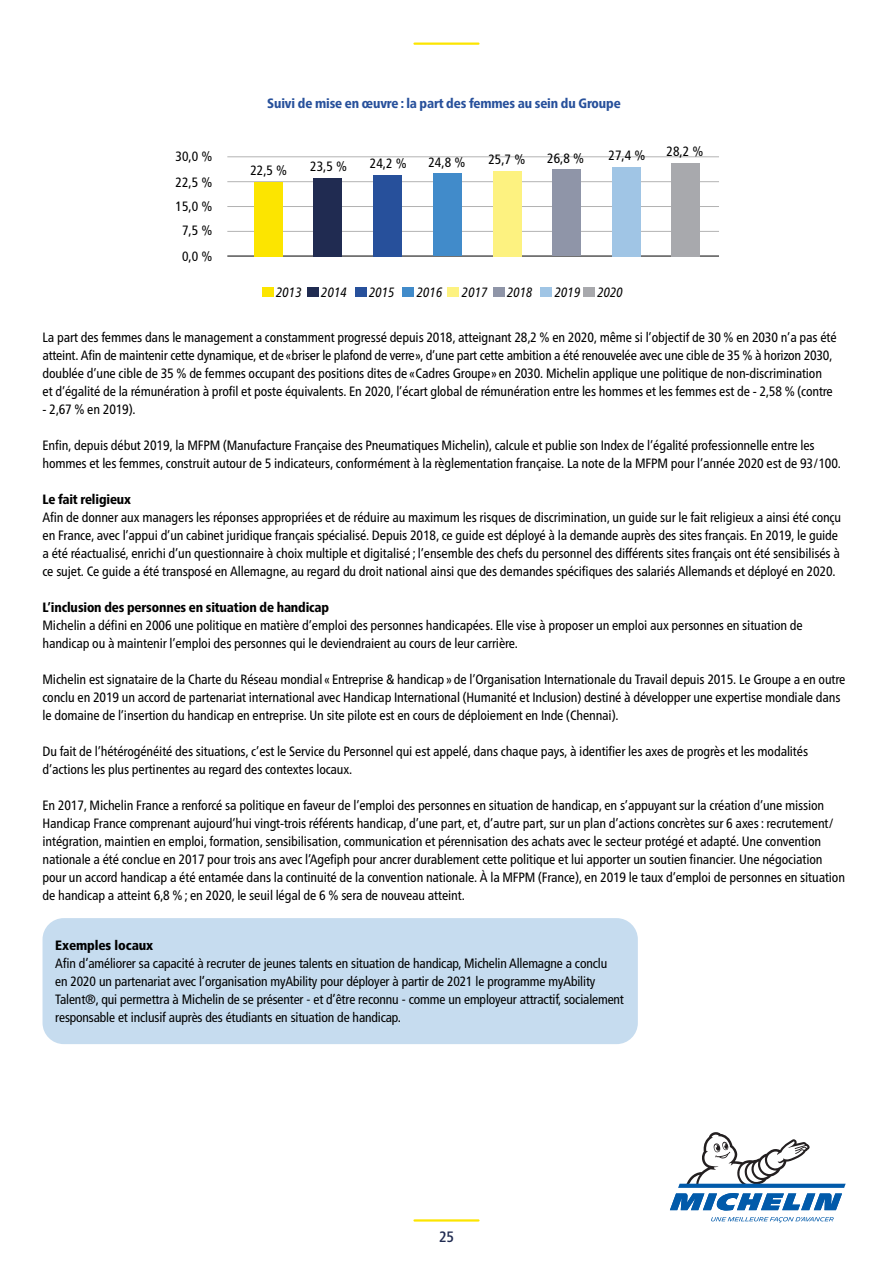
<style>
.page{position:relative;width:893px;height:1263px;background:#fff}
.page>*{position:absolute;margin:0;border:0;box-sizing:border-box;transform-origin:0 0}
.t1{font:500 condensed 15px "Frutiger Neue LTW1 G";color:#202b51}
.t2{font:condensed 13.5px/18px "Frutiger Neue LTW1 G";letter-spacing:-.01em;color:#000}
.t3{font:condensed 13.5px/18px "Frutiger LT Std";letter-spacing:-.01em;color:#000}
.t4{font:800 condensed 13.5px "Frutiger Neue LTW1 G";letter-spacing:-.01em;color:#000}
.t5{font:800 condensed 13.5px "Frutiger Neue LTW1 G";letter-spacing:-.01em;color:#27509b}
.t6{font:italic condensed 13.5px "Frutiger Neue LTW1 G";color:#000}
.t7{font:900 condensed 13.5px "Frutiger LT Std";letter-spacing:-.01em;color:#000}
</style>
<div class="page">
<hr style="left:227px;top:231px;width:492px;height:1px;background:#b3b3b3">
<hr style="left:227px;top:256px;width:492px;height:1px;background:#000">
<hr style="left:227px;top:206px;width:492px;height:1px;background:#b3b3b3">
<hr style="left:227px;top:181px;width:492px;height:1px;background:#b3b3b3">
<hr style="left:227px;top:157px;width:492px;height:1px;background:#b3b3b3">
<div style="left:313px;top:178px;width:29px;height:78px;background:#202b51"></div>
<div style="left:373px;top:175px;width:29px;height:81px;background:#27509b"></div>
<div style="left:433px;top:174px;width:29px;height:82px;background:#418bca"></div>
<div style="left:493px;top:171px;width:28px;height:85px;background:#fdf280"></div>
<div style="left:552px;top:169px;width:29px;height:87px;background:#8f95a8"></div>
<div style="left:612px;top:167px;width:29px;height:89px;background:#a0c5e5"></div>
<div style="left:254px;top:182px;width:29px;height:74px;background:#fce500"></div>
<div style="left:262px;top:287px;width:12px;height:10px;background:#fce500"></div>
<div style="left:307px;top:287px;width:12px;height:10px;background:#202b51"></div>
<div style="left:355px;top:287px;width:11px;height:10px;background:#27509b"></div>
<div style="left:402px;top:287px;width:12px;height:10px;background:#418bca"></div>
<div style="left:448px;top:287px;width:11px;height:10px;background:#fdf280"></div>
<div style="left:493px;top:287px;width:11px;height:10px;background:#8f95a8"></div>
<div style="left:540px;top:287px;width:12px;height:10px;background:#a0c5e5"></div>
<div style="left:583px;top:287px;width:12px;height:10px;background:#a8a9ad"></div>
<div style="left:43px;top:918px;width:595px;height:126px;background:#c6dcef;border-radius:21px"></div>
<div style="left:671px;top:163px;width:28px;height:94px;background:#a8a9ad"></div>
<hr style="left:414px;top:1219px;width:64px;height:2px;background:#fce500">
<svg style="left:670px;top:1132px;width:176px;height:79px"></svg>
<svg style="left:711px;top:1217px;width:123px;height:5px"></svg>
<hr style="left:414px;top:43px;width:64px;height:2px;background:#fce500">
<p class="t3" style="left:176px;top:147px;width:38px">30,0 %</p>
<p class="t3" style="left:176px;top:173px;width:38px">22,5 %</p>
<p class="t3" style="left:176px;top:197px;width:38px">15,0 %</p>
<p class="t3" style="left:182px;top:217px;width:32px;line-height:26.4px">7,5 %<br>0,0 %</p>
<p class="t5" style="left:267px;top:93px;width:355px">Suivi de mise en œuvre : la part des femmes au sein du Groupe</p>
<p class="t3" style="left:250px;top:161px;width:38px">22,5 %</p>
<p class="t3" style="left:310px;top:157px;width:38px">23,5 %</p>
<p class="t3" style="left:370px;top:155px;width:38px">24,2 %</p>
<p class="t3" style="left:428px;top:153px;width:38px">24,8 %</p>
<p class="t3" style="left:488px;top:151px;width:38px">25,7 %</p>
<p class="t3" style="left:547px;top:149px;width:38px">26,8 %</p>
<p class="t3" style="left:608px;top:146px;width:38px">27,4 %</p>
<p class="t3" style="left:666px;top:143px;width:38px">28,2 %</p>
<p class="t6" style="left:276px;top:282px;width:27px">2013</p>
<p class="t6" style="left:321px;top:282px;width:27px">2014</p>
<p class="t6" style="left:369px;top:282px;width:27px">2015</p>
<p class="t6" style="left:417px;top:282px;width:27px">2016</p>
<p class="t6" style="left:462px;top:282px;width:27px">2017</p>
<p class="t6" style="left:507px;top:282px;width:27px">2018</p>
<p class="t6" style="left:555px;top:282px;width:27px">2019</p>
<p class="t6" style="left:597px;top:282px;width:27px">2020</p>
<p class="t2" style="left:43px;top:327px;width:796px">La part des femmes dans le management a constamment progressé depuis 2018, atteignant 28,2 % en 2020, même si l’objectif de 30 % en 2030 n’a pas été atteint. Afin de maintenir cette dynamique, et de «briser le plafond de verre», d’une part cette ambition a été renouvelée avec une cible de 35 % à horizon 2030, doublée d’une cible de 35 % de femmes occupant des positions dites de «Cadres Groupe» en 2030. Michelin applique une politique de non-discrimination<br>et d’égalité de la rémunération à profil et poste équivalents. En 2020, l’écart global de rémunération entre les hommes et les femmes est de - 2,58 % (contre</p>
<p class="t2" style="left:43px;top:399px;width:95px">- 2,67 % en 2019).</p>
<p class="t2" style="left:43px;top:435px;width:800px">Enfin, depuis début 2019, la MFPM (Manufacture Française des Pneumatiques Michelin), calcule et publie son Index de l’égalité professionnelle entre les hommes et les femmes, construit autour de 5 indicateurs, conformément à la règlementation française. La note de la MFPM pour l’année 2020 est de 93/100.</p>
<p class="t4" style="left:43px;top:489px;width:90px">Le fait religieux</p>
<p class="t2" style="left:43px;top:507px;width:800px">Afin de donner aux managers les réponses appropriées et de réduire au maximum les risques de discrimination, un guide sur le fait religieux a ainsi été conçu en France, avec l’appui d’un cabinet juridique français spécialisé. Depuis 2018, ce guide est déployé à la demande auprès des sites français. En 2019, le guide a été réactualisé, enrichi d’un questionnaire à choix multiple et digitalisé ; l’ensemble des chefs du personnel des différents sites français ont été sensibilisés à ce sujet. Ce guide a été transposé en Allemagne, au regard du droit national ainsi que des demandes spécifiques des salariés Allemands et déployé en 2020.</p>
<p class="t4" style="left:43px;top:597px;width:288px">L’inclusion des personnes en situation de handicap</p>
<p class="t2" style="left:43px;top:615px;width:762px">Michelin a défini en 2006 une politique en matière d’emploi des personnes handicapées. Elle vise à proposer un emploi aux personnes en situation de handicap ou à maintenir l’emploi des personnes qui le deviendraient au cours de leur carrière.</p>
<p class="t2" style="left:43px;top:669px;width:804px">Michelin est signataire de la Charte du Réseau mondial « Entreprise &amp; handicap » de l’Organisation Internationale du Travail depuis 2015. Le Groupe a en outre conclu en 2019 un accord de partenariat international avec Handicap International (Humanité et Inclusion) destiné à développer une expertise mondiale dans le domaine de l’insertion du handicap en entreprise. Un site pilote est en cours de déploiement en Inde (Chennai).</p>
<p class="t2" style="left:43px;top:741px;width:767px">Du fait de l’hétérogénéité des situations, c’est le Service du Personnel qui est appelé, dans chaque pays, à identifier les axes de progrès et les modalités d’actions les plus pertinentes au regard des contextes locaux.</p>
<p class="t2" style="left:43px;top:795px;width:804px">En 2017, Michelin France a renforcé sa politique en faveur de l’emploi des personnes en situation de handicap, en s’appuyant sur la création d’une mission Handicap France comprenant aujourd’hui vingt-trois référents handicap, d’une part, et, d’autre part, sur un plan d’actions concrètes sur 6 axes : recrutement/ intégration, maintien en emploi, formation, sensibilisation, communication et pérennisation des achats avec le secteur protégé et adapté. Une convention nationale a été conclue en 2017 pour trois ans avec l’Agefiph pour ancrer durablement cette politique et lui apporter un soutien financier. Une négociation pour un accord handicap a été entamée dans la continuité de la convention nationale. À la MFPM (France), en 2019 le taux d’emploi de personnes en situation de handicap a atteint 6,8 % ; en 2020, le seuil légal de 6 % sera de nouveau atteint.</p>
<p class="t7" style="left:55px;top:937px;width:99px">Exemples locaux</p>
<p class="t3" style="left:55px;top:954px;width:570px">Afin d’améliorer sa capacité à recruter de jeunes talents en situation de handicap, Michelin Allemagne a conclu<br>en 2020 un partenariat avec l’organisation myAbility pour déployer à partir de 2021 le programme myAbility Talent®, qui permettra à Michelin de se présenter - et d’être reconnu - comme un employeur attractif, socialement responsable et inclusif auprès des étudiants en situation de handicap.</p>
<p class="t1" style="left:439px;top:1226px;width:16px">25</p>
</div>
